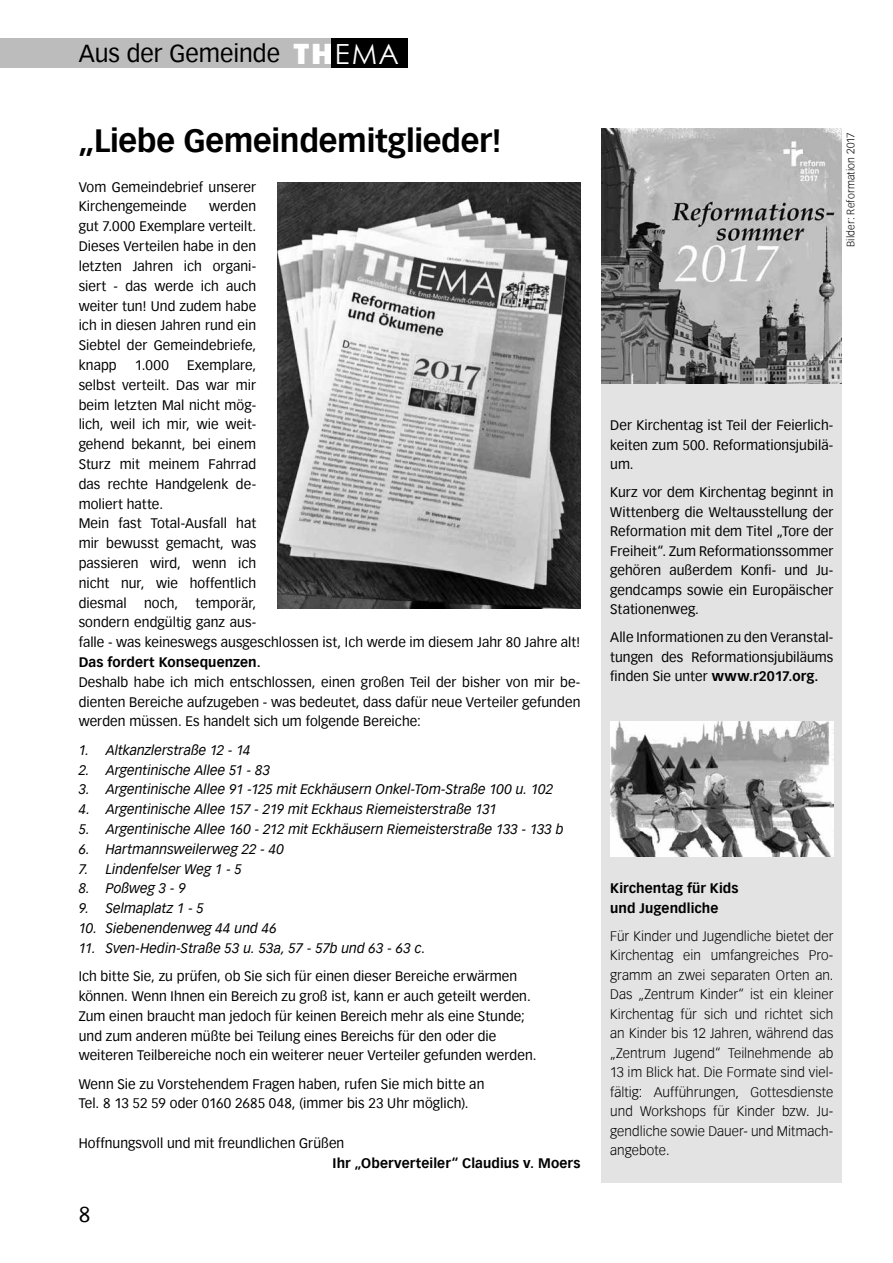
<style>
.page{position:relative;width:893px;height:1263px;background:#fff}
.page>*{position:absolute;margin:0;border:0;box-sizing:border-box;transform-origin:0 0}
.t1{font:700 31.5px "Vectora Com";letter-spacing:-.01em;color:#000}
.t2{font:24px "Vectora Com";color:#000}
.t3{font:21px "Vectora Com";color:#000}
.t4{font:13.5px/19.8px "Vectora Com";letter-spacing:.005em;color:#000}
.t5{font:300 13.5px/19.5px "Vectora Com";letter-spacing:.005em;color:#000;text-align:justify}
.t6{font:italic 13.5px "Vectora Com";letter-spacing:.005em;color:#000}
.t7{font:700 13.5px/19.5px "Vectora Com";letter-spacing:.005em;color:#000}
.t8{font:300 10.5px "Vectora Com";letter-spacing:.015em;color:#000}
.s1{font-family:"Franklin Gothic";font-weight:800;font-size:30px;color:#fff}
.s2{font-family:"Century Gothic";font-size:27.75px;color:#fff}
.s3{font-style:italic}
.s4{font-weight:700}
</style>
<div class="page">
<div style="left:0;top:38px;width:285px;height:30px;background:#bcbcbc"></div>
<div style="left:285px;top:38px;width:48px;height:30px;background:#bcbcbc"></div>
<div style="left:331px;top:38px;width:77px;height:30px;background:#000"></div>
<div style="left:602px;top:379px;width:240px;height:803px;background:#e3e3e3"></div>
<img style="left:277px;top:183px;width:303px;height:425px">
<img style="left:602px;top:128px;width:240px;height:256px">
<img style="left:610px;top:722px;width:223px;height:135px">
<h2 class="t2" style="left:79px;top:40px;width:322px">Aus der Gemeinde <span class="s1">TH</span><span class="s2">EMA</span></h2>
<h1 class="t1" style="left:79px;top:122px;width:425px">„Liebe Gemeindemitglieder!</h1>
<p class="t4" style="left:79px;top:177px;width:179px">Vom Gemeindebrief unserer<br>Kirchengemeinde</p>
<p class="t4" style="left:79px;top:197px;width:179px;text-align:justify;text-indent:131px">werden gut 7.000 Exemplare verteilt.<br>Dieses Verteilen habe in den letzten Jahren ich organi&shy;siert - das werde ich auch weiter tun! Und zudem habe ich in diesen Jahren rund ein Siebtel der Gemeindebriefe, knapp</p>
<p class="t4" style="left:79px;top:355px;width:179px;text-indent:108px">Exemplare, selbst verteilt. Das war mir beim letzten Mal nicht mög&shy;lich, weil ich mir, wie weit&shy;gehend bekannt, bei einem<br>Sturz mit meinem Fahrrad das rechte Handgelenk de&shy;moliert hatte.<br>Mein fast Total-Ausfall hat mir bewusst gemacht, was passieren wird, wenn ich nicht nur, wie hoffentlich diesmal</p>
<p class="t4" style="left:135px;top:355px;width:35px">1.000</p>
<p class="t4" style="left:79px;top:593px;width:503px;text-indent:117px">temporär,<br>sondern endgültig ganz aus-<br>falle - was keineswegs ausgeschlossen ist, Ich werde im diesem Jahr 80 Jahre alt!</p>
<p class="t7" style="left:79px;top:652px;width:184px">Das fordert Konsequenzen.</p>
<p class="t4" style="left:79px;top:672px;width:503px;text-align:justify">Deshalb habe ich mich entschlossen, einen großen Teil der bisher von mir be&shy;dienten Bereiche aufzugeben - was bedeutet, dass dafür neue Verteiler gefunden werden müssen. Es handelt sich um folgende Bereiche:</p>
<p class="t6" style="left:79px;top:742px;width:174px">1. Altkanzlerstraße 12 - 14</p>
<p class="t6" style="left:79px;top:762px;width:193px">2. Argentinische Allee 51 - 83</p>
<p class="t6" style="left:79px;top:781px;width:476px">3. Argentinische Allee 91 -125 mit Eckhäusern Onkel-Tom-Straße 100 u. 102</p>
<p class="t6" style="left:79px;top:801px;width:420px">4. Argentinische Allee 157 - 219 mit Eckhaus Riemeisterstraße 131</p>
<p class="t6" style="left:79px;top:821px;width:486px">5. Argentinische Allee 160 - 212 mit Eckhäusern Riemeisterstraße 133 - 133 b</p>
<p class="t6" style="left:79px;top:841px;width:207px">6. Hartmannsweilerweg 22 - 40</p>
<p class="t6" style="left:79px;top:861px;width:165px">7. Lindenfelser Weg 1 - 5</p>
<p class="t6" style="left:79px;top:880px;width:109px">8. Poßweg 3 - 9</p>
<p class="t6" style="left:79px;top:900px;width:127px">9. Selmaplatz 1 - 5</p>
<p class="t6" style="left:79px;top:920px;width:200px">10. Siebenendenweg 44 und 46</p>
<p class="t4" style="left:79px;top:934px;width:440px;line-height:28.3px"><span class="s3">11. Sven-Hedin-Straße 53 u. 53a, 57 - 57b und 63 - 63 c</span>.<br>Ich bitte Sie, zu prüfen, ob Sie sich für einen dieser Bereiche erwärmen</p>
<p class="t4" style="left:79px;top:986px;width:459px">können. Wenn Ihnen ein Bereich zu groß ist, kann er auch geteilt werden.<br>Zum einen braucht man jedoch für keinen Bereich mehr als eine Stunde; und zum anderen müßte bei Teilung eines Bereichs für den oder die weiteren Teilbereiche noch ein weiterer neuer Verteiler gefunden werden.</p>
<p class="t4" style="left:79px;top:1074px;width:407px">Wenn Sie zu Vorstehendem Fragen haben, rufen Sie mich bitte an<br>Tel. 8 13 52 59 oder 0160 2685 048, (immer bis 23 Uhr möglich).</p>
<p class="t4" style="left:79px;top:1133px;width:267px">Hoffnungsvoll und mit freundlichen Grüßen</p>
<p class="t7" style="left:333px;top:1153px;width:249px">Ihr „Oberverteiler“ Claudius v. Moers</p>
<p class="t4" style="left:144px;top:593px;width:36px">noch,</p>
<h3 class="t3" style="left:79px;top:1202px;width:13px">8</h3>
<p class="t8" style="left:844px;top:247px;width:116px;rotate:-90deg">Bilder: Reformation 2017</p>
<p class="t4" style="left:610px;top:416px;width:225px;text-align:justify">Der Kirchentag ist Teil der Feierlich&shy;keiten zum 500. Reformationsjubilä&shy;um.</p>
<p class="t4" style="left:610px;top:483px;width:225px;text-align:justify">Kurz vor dem Kirchentag beginnt in Wittenberg die Weltausstellung der Reformation mit dem Titel „Tore der Freiheit“. Zum Reformationssommer gehören außerdem Konfi- und Ju&shy;gendcamps sowie ein Europäischer Stationenweg.</p>
<p class="t4" style="left:610px;top:628px;width:225px;text-align:justify">Alle Informationen zu den Veranstal&shy;tungen des Reformationsjubiläums finden Sie unter <span class="s4">www.r2017.org.</span></p>
<p class="t7" style="left:610px;top:879px;width:130px">Kirchentag für Kids und Jugendliche</p>
<p class="t5" style="left:610px;top:926px;width:225px">Für Kinder und Jugendliche bietet der Kirchentag ein umfangreiches Pro&shy;gramm an zwei separaten Orten an.<br>Das „Zentrum Kinder“ ist ein kleiner Kirchentag für sich und richtet sich an Kinder bis 12 Jahren, während das „Zentrum Jugend“ Teilnehmende ab 13 im Blick hat. Die Formate sind viel&shy;fältig: Aufführungen, Gottesdienste und Workshops für Kinder bzw. Ju&shy;gendliche sowie Dauer- und Mitmach&shy;angebote.</p>
</div>
